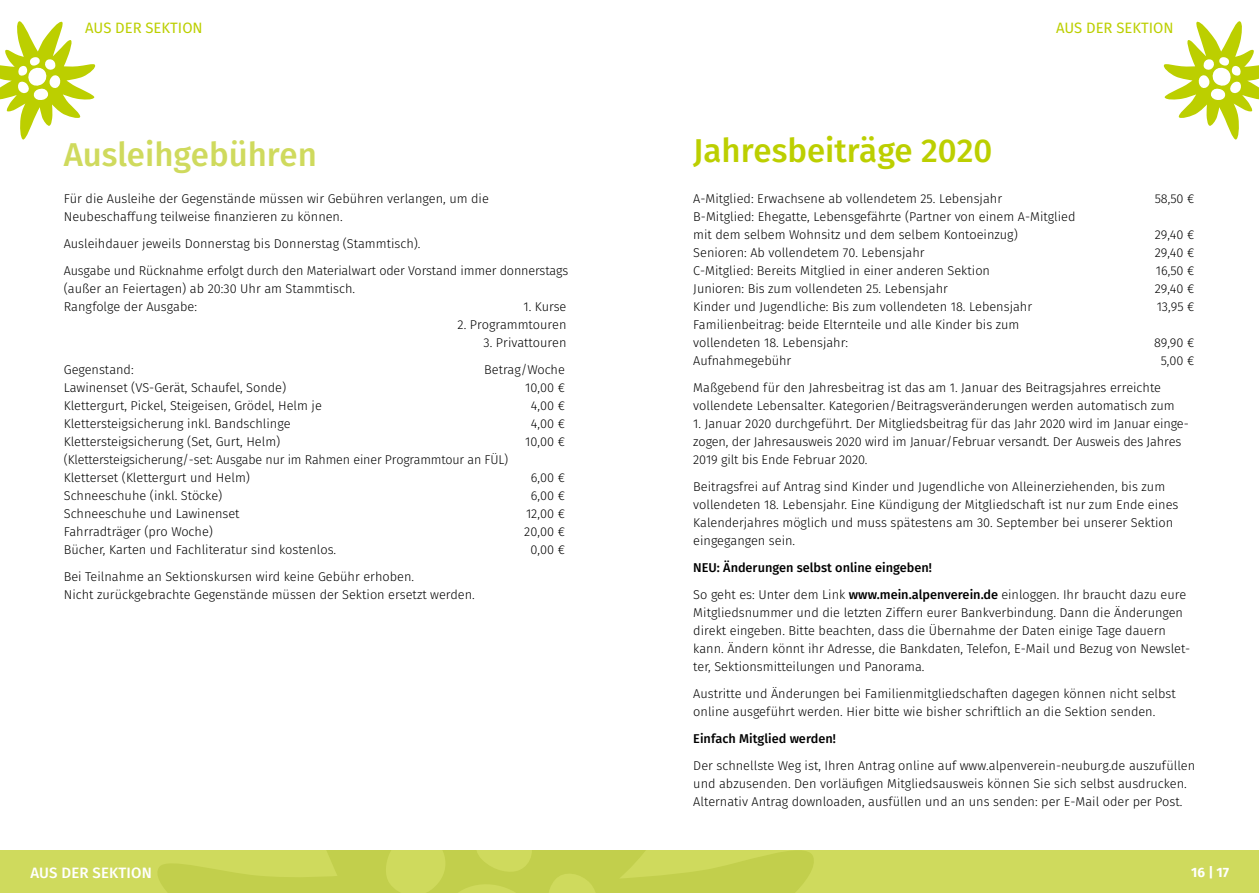
<style>
.page{position:relative;width:1259px;height:893px;background:#fff}
.page>*{position:absolute;margin:0;border:0;box-sizing:border-box;transform-origin:0 0}
.t1{font:500 33px "Fira Sans";color:#bccf00}
.t2{font:500 33px "Fira Sans";color:#cfda5d}
.t3{font:15px "Fira Sans";color:#bccf00}
.t4{font:500 15px "Fira Sans";letter-spacing:.01em;color:#fff}
.t5{font:700 13.5px "Fira Sans";color:#fff}
.t6{font:300 12.75px/18px "Fira Sans";color:#000}
.t7{font:500 12.75px/27px "Fira Sans";color:#000}
.s1{font-weight:300}
</style>
<div class="page">
<div style="left:0;top:850px;width:1259px;height:43px;background:#cfda5d"></div>
<svg style="left:158px;top:850px;width:656px;height:43px"></svg>
<svg style="left:0;top:21px;width:96px;height:119px"></svg>
<svg style="left:1163px;top:21px;width:96px;height:119px"></svg>
<p class="t3" style="left:85px;top:17px;width:119px">AUS DER SEKTION</p>
<p class="t3" style="left:1056px;top:17px;width:119px">AUS DER SEKTION</p>
<h1 class="t2" style="left:64px;top:132px;width:255px">Ausleihgebühren</h1>
<h1 class="t1" style="left:693px;top:127px;width:300px">Jahresbeiträge 2020</h1>
<p class="t6" style="left:693px;top:190px;width:310px">A-Mitglied: Erwachsene ab vollendetem 25. Lebensjahr</p>
<p class="t6" style="left:1154px;top:190px;width:41px">58,50 €</p>
<p class="t6" style="left:693px;top:208px;width:384px">B-Mitglied: Ehegatte, Lebensgefährte (Partner von einem A-Mitglied mit dem selbem Wohnsitz und dem selbem Kontoeinzug)</p>
<p class="t6" style="left:64px;top:190px;width:426px">Für die Ausleihe der Gegenstände müssen wir Gebühren verlangen, um die<br>Neubeschaffung teilweise finanzieren zu können.</p>
<p class="t6" style="left:64px;top:231px;width:506px;line-height:27px">Ausleihdauer jeweils Donnerstag bis Donnerstag (Stammtisch).<br>Ausgabe und Rücknahme erfolgt durch den Materialwart oder Vorstand immer donnerstags</p>
<p class="t6" style="left:64px;top:280px;width:293px">(außer an Feiertagen) ab 20:30 Uhr am Stammtisch.<br>Rangfolge der Ausgabe:</p>
<p class="t6" style="left:1155px;top:226px;width:41px">29,40 €</p>
<p class="t6" style="left:693px;top:244px;width:233px">Senioren: Ab vollendetem 70. Lebensjahr</p>
<p class="t6" style="left:1155px;top:244px;width:41px">29,40 €</p>
<p class="t6" style="left:693px;top:262px;width:298px">C-Mitglied: Bereits Mitglied in einer anderen Sektion</p>
<p class="t6" style="left:1155px;top:262px;width:40px">16,50 €</p>
<p class="t6" style="left:693px;top:280px;width:256px">Junioren: Bis zum vollendeten 25. Lebensjahr</p>
<p class="t6" style="left:1155px;top:280px;width:41px">29,40 €</p>
<p class="t6" style="left:693px;top:298px;width:340px">Kinder und Jugendliche: Bis zum vollendeten 18. Lebensjahr</p>
<p class="t6" style="left:1156px;top:298px;width:39px">13,95 €</p>
<p class="t6" style="left:693px;top:316px;width:328px">Familienbeitrag: beide Elternteile und alle Kinder bis zum vollendeten 18. Lebensjahr:</p>
<p class="t6" style="left:523px;top:298px;width:44px">1. Kurse</p>
<p class="t6" style="left:457px;top:316px;width:110px">2. Programmtouren</p>
<p class="t6" style="left:483px;top:334px;width:84px">3. Privattouren</p>
<p class="t6" style="left:1154px;top:334px;width:42px">89,90 €</p>
<p class="t6" style="left:64px;top:361px;width:71px">Gegenstand:</p>
<p class="t6" style="left:484px;top:361px;width:82px">Betrag/Woche</p>
<p class="t6" style="left:64px;top:379px;width:224px">Lawinenset (VS-Gerät, Schaufel, Sonde)</p>
<p class="t6" style="left:525px;top:379px;width:41px">10,00 €</p>
<p class="t6" style="left:64px;top:397px;width:260px">Klettergurt, Pickel, Steigeisen, Grödel, Helm je</p>
<p class="t6" style="left:531px;top:397px;width:36px">4,00 €</p>
<p class="t6" style="left:64px;top:415px;width:228px">Klettersteigsicherung inkl. Bandschlinge</p>
<p class="t6" style="left:531px;top:415px;width:36px">4,00 €</p>
<p class="t6" style="left:64px;top:433px;width:218px">Klettersteigsicherung (Set, Gurt, Helm)</p>
<p class="t6" style="left:525px;top:433px;width:41px">10,00 €</p>
<p class="t6" style="left:64px;top:451px;width:446px">(Klettersteigsicherung/-set: Ausgabe nur im Rahmen einer Programmtour an FÜL)<br>Kletterset (Klettergurt und Helm)</p>
<p class="t6" style="left:531px;top:469px;width:36px">6,00 €</p>
<p class="t6" style="left:64px;top:487px;width:160px">Schneeschuhe (inkl. Stöcke)</p>
<p class="t6" style="left:531px;top:487px;width:36px">6,00 €</p>
<p class="t6" style="left:64px;top:505px;width:177px">Schneeschuhe und Lawinenset</p>
<p class="t6" style="left:526px;top:505px;width:40px">12,00 €</p>
<p class="t6" style="left:64px;top:523px;width:151px">Fahrradträger (pro Woche)</p>
<p class="t6" style="left:524px;top:523px;width:42px">20,00 €</p>
<p class="t6" style="left:64px;top:541px;width:274px">Bücher, Karten und Fachliteratur sind kostenlos.</p>
<p class="t6" style="left:530px;top:541px;width:36px">0,00 €</p>
<p class="t6" style="left:64px;top:568px;width:412px">Bei Teilnahme an Sektionskursen wird keine Gebühr erhoben.<br>Nicht zurückgebrachte Gegenstände müssen der Sektion ersetzt werden.</p>
<p class="t6" style="left:693px;top:352px;width:100px">Aufnahmegebühr</p>
<p class="t6" style="left:693px;top:348px;width:502px;line-height:27px;text-indent:467px">5,00 €<br>Maßgebend für den Jahresbeitrag ist das am 1. Januar des Beitragsjahres erreichte</p>
<p class="t6" style="left:693px;top:397px;width:483px">vollendete Lebensalter. Kategorien/Beitragsveränderungen werden automatisch zum</p>
<p class="t6" style="left:693px;top:415px;width:497px">1. Januar 2020 durchgeführt. Der Mitgliedsbeitrag für das Jahr 2020 wird im Januar einge&shy;zogen, der Jahresausweis 2020 wird im Januar/Februar versandt. Der Ausweis des Jahres<br>2019 gilt bis Ende Februar 2020.</p>
<p class="t6" style="left:693px;top:478px;width:486px">Beitragsfrei auf Antrag sind Kinder und Jugendliche von Alleinerziehenden, bis zum vollendeten 18. Lebensjahr. Eine Kündigung der Mitgliedschaft ist nur zum Ende eines Kalenderjahres möglich und muss spätestens am 30. September bei unserer Sektion eingegangen sein.</p>
<p class="t7" style="left:693px;top:555px;width:494px">NEU: Änderungen selbst online eingeben!<br><span class="s1">So geht es: Unter dem Link</span> www.mein.alpenverein.de <span class="s1">einloggen. Ihr braucht dazu eure</span></p>
<p class="t6" style="left:693px;top:604px;width:498px">Mitgliedsnummer und die letzten Ziffern eurer Bankverbindung. Dann die Änderungen direkt eingeben. Bitte beachten, dass die Übernahme der Daten einige Tage dauern kann. Ändern könnt ihr Adresse, die Bankdaten, Telefon, E-Mail und Bezug von Newslet&shy;ter, Sektionsmitteilungen und Panorama.</p>
<p class="t6" style="left:693px;top:685px;width:484px">Austritte und Änderungen bei Familienmitgliedschaften dagegen können nicht selbst online ausgeführt werden. Hier bitte wie bisher schriftlich an die Sektion senden.</p>
<p class="t7" style="left:693px;top:726px;width:144px">Einfach Mitglied werden!</p>
<p class="t6" style="left:693px;top:757px;width:503px">Der schnellste Weg ist, Ihren Antrag online auf www.alpenverein-neuburg.de auszufüllen und abzusenden. Den vorläufigen Mitgliedsausweis können Sie sich selbst ausdrucken.<br>Alternativ Antrag downloaden, ausfüllen und an uns senden: per E-Mail oder per Post.</p>
<p class="t4" style="left:30px;top:862px;width:123px">AUS DER SEKTION</p>
<p class="t5" style="left:1191px;top:863px;width:39px">16 | 17</p>
</div>
